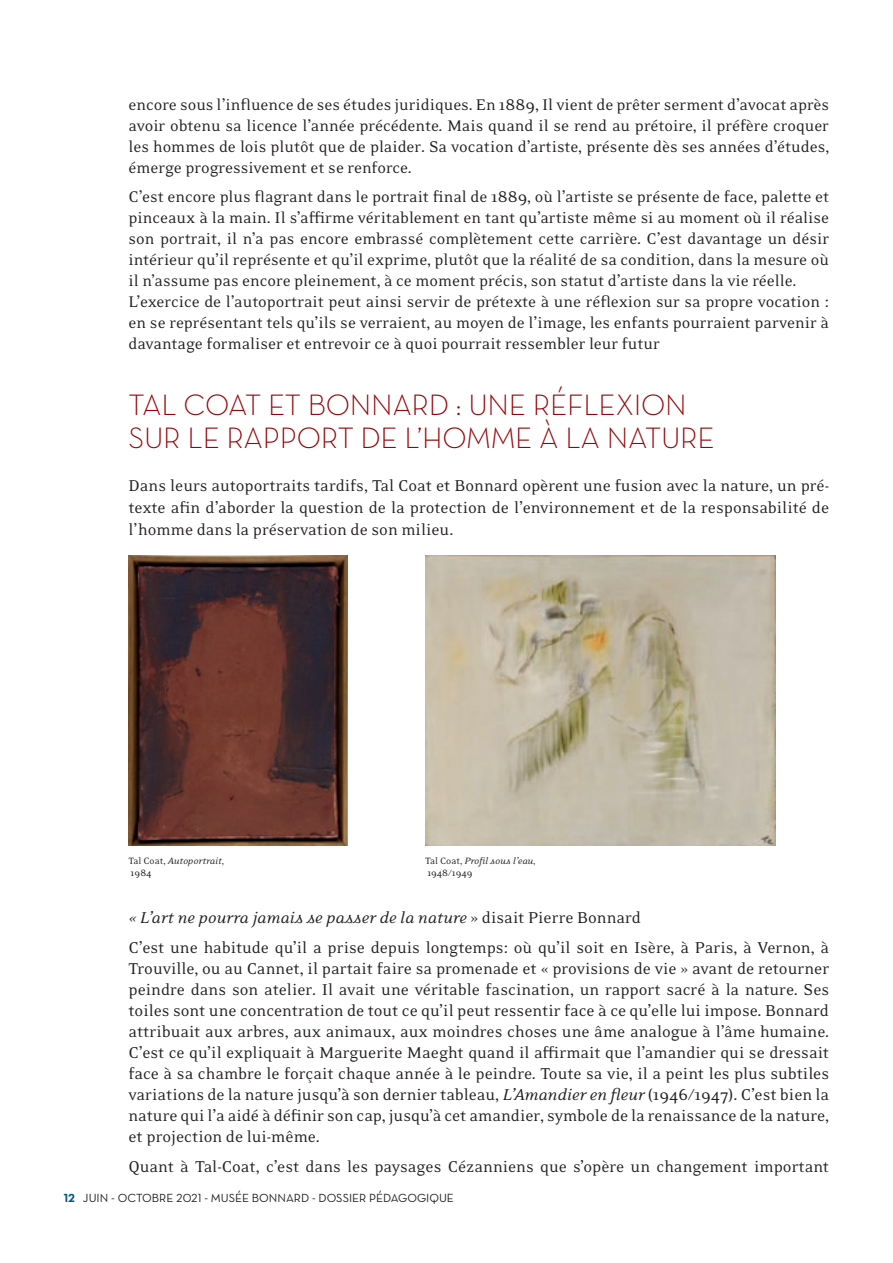
<style>
.page{position:relative;width:893px;height:1263px;background:#fff}
.page>*{position:absolute;margin:0;border:0;box-sizing:border-box;transform-origin:0 0}
.t1{font:30px/33px "Neutraface Text Light Alt";letter-spacing:-.01em;color:#940408}
.t2{font:18px/21px "Eidetic Neo OT";color:#231f20;text-align:justify}
.t3{font:17.7px/21px "Eidetic Neo OT";color:#231f20;text-align:justify}
.t4{font:12px "Neutraface Text Book Alt";color:#231f20}
.t5{font:10.5px/12.6px "Eidetic Neo OT";color:#231f20}
.s1{font-style:italic}
.s2{font-family:"Neutraface Text Bold Alt";color:#005685}
</style>
<div class="page">
<img style="left:129px;top:555px;width:218px;height:291px">
<img style="left:425px;top:555px;width:351px;height:291px">
<p class="t3" style="left:129px;top:94px;width:702px">encore sous l’influence de ses études juridiques. En 1889, Il vient de prêter serment d’avocat après avoir obtenu sa licence l’année précédente. Mais quand il se rend au prétoire, il préfère croquer les hommes de lois plutôt que de plaider. Sa vocation d’artiste, présente dès ses années d’études, émerge progressivement et se renforce.</p>
<p class="t3" style="left:129px;top:187px;width:702px;text-align:left">C’est encore plus flagrant dans le portrait final de 1889, où l’artiste se présente de face, palette et pinceaux à la main. Il s’affirme véritablement en tant qu’artiste même si au moment où il réalise son portrait, il n’a pas encore embrassé complètement cette carrière. C’est davantage un désir intérieur qu’il représente et qu’il exprime, plutôt que la réalité de sa condition, dans la mesure où il n’assume pas encore pleinement, à ce moment précis, son statut d’artiste dans la vie réelle.<br>L’exercice de l’autoportrait peut ainsi servir de prétexte à une réflexion sur sa propre vocation : en se représentant tels qu’ils se verraient, au moyen de l’image, les enfants pourraient parvenir à davantage formaliser et entrevoir ce à quoi pourrait ressembler leur futur</p>
<h1 class="t1" style="left:129px;top:388px;width:588px">TAL COAT ET BONNARD : UNE RÉFLEXION<br>SUR LE RAPPORT DE L’HOMME À LA NATURE</h1>
<p class="t2" style="left:129px;top:476px;width:702px;line-height:21.6px">Dans leurs autoportraits tardifs, Tal Coat et Bonnard opèrent une fusion avec la nature, un pré&shy;texte afin d’aborder la question de la protection de l’environnement et de la responsabilité de l’homme dans la préservation de son milieu.</p>
<p class="t5" style="left:129px;top:854px;width:97px">Tal Coat, <span class="s1">Autoportrait</span>,<br>1984</p>
<p class="t5" style="left:425px;top:854px;width:112px">Tal Coat, <span class="s1">Profil sous l’eau</span>,<br>1948/1949</p>
<p class="t2" style="left:129px;top:904px;width:702px;line-height:29.5px"><span class="s1">« L’art ne pourra jamais se passer de la nature</span> » disait Pierre Bonnard<br>C’est une habitude qu’il a prise depuis longtemps: où qu’il soit en Isère, à Paris, à Vernon, à</p>
<p class="t2" style="left:129px;top:958px;width:702px">Trouville, ou au Cannet, il partait faire sa promenade et « provisions de vie » avant de retourner peindre dans son atelier. Il avait une véritable fascination, un rapport sacré à la nature. Ses toiles sont une concentration de tout ce qu’il peut ressentir face à ce qu’elle lui impose. Bonnard attribuait aux arbres, aux animaux, aux moindres choses une âme analogue à l’âme humaine.<br>C’est ce qu’il expliquait à Marguerite Maeght quand il affirmait que l’amandier qui se dressait face à sa chambre le forçait chaque année à le peindre. Toute sa vie, il a peint les plus subtiles variations de la nature jusqu’à son dernier tableau, <span class="s1">L’Amandier en fleur</span> (1946/1947). C’est bien la nature qui l’a aidé à définir son cap, jusqu’à cet amandier, symbole de la renaissance de la nature, et projection de lui-même.</p>
<p class="t2" style="left:129px;top:1156px;width:702px">Quant à Tal-Coat, c’est dans les paysages Cézanniens que s’opère un changement important</p>
<p class="t4" style="left:64px;top:1191px;width:392px"><span class="s2">12</span> JUIN - OCTOBRE 2021 - MUSÉE BONNARD - DOSSIER PÉDAGOGIQUE</p>
</div>
